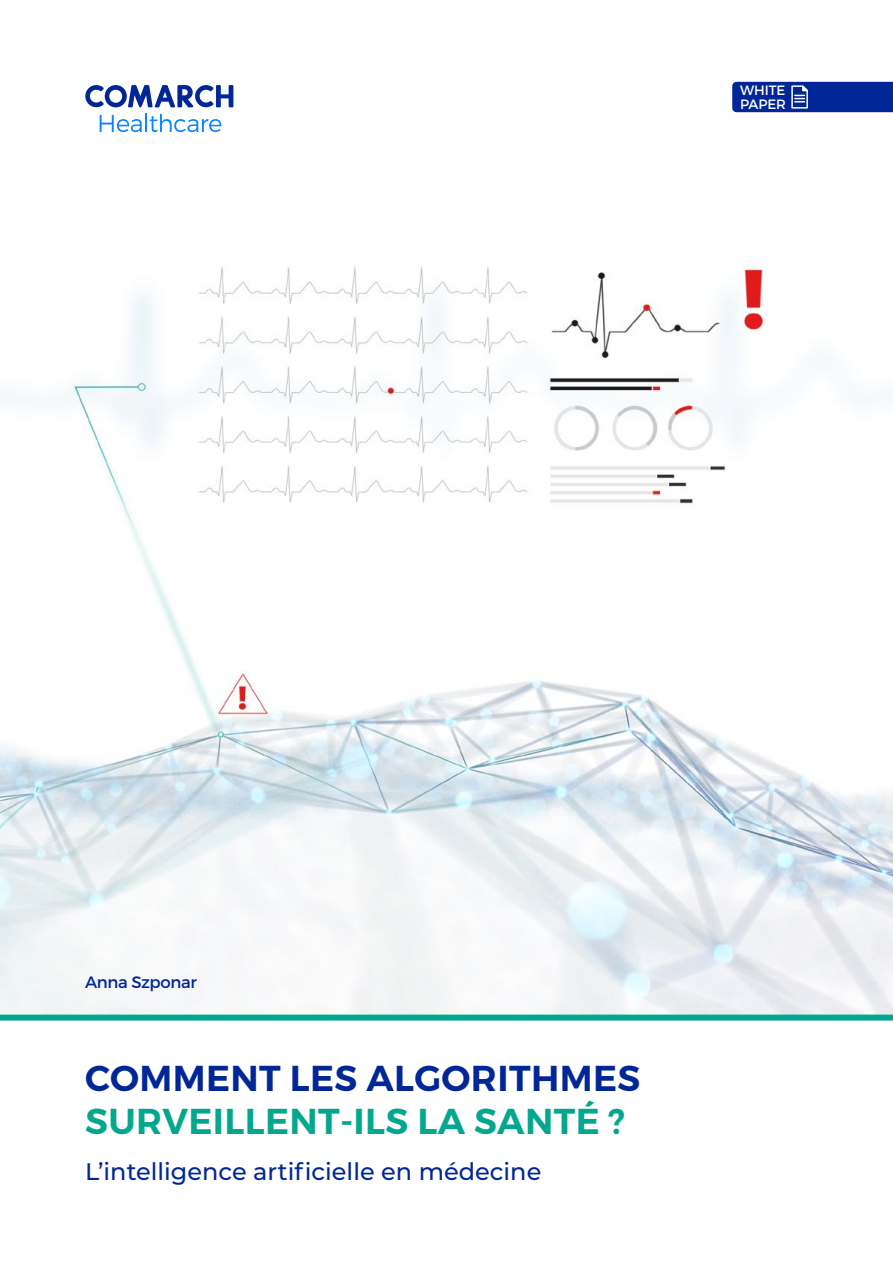
<style>
.page{position:relative;width:893px;height:1263px;background:#fff}
.page>*{position:absolute;margin:0;border:0;box-sizing:border-box;transform-origin:0 0}
.t1{font:600 36px "Montserrat";letter-spacing:.01em;color:#02a78e}
.t2{font:600 36px "Montserrat";letter-spacing:.01em;color:#002697}
.t3{font:500 24px "Montserrat";color:#002697}
.t4{font:16.5px "Montserrat";letter-spacing:-.02em;color:#002697}
.t5{font:13.5px/13.5px "Montserrat";letter-spacing:-.005em;color:#fff}
</style>
<div class="page">
<img style="left:0;top:81px;width:893px;height:933px">
<svg style="left:85px;top:85px;width:148px;height:22px"></svg>
<svg style="left:100px;top:114px;width:122px;height:18px"></svg>
<div style="left:0;top:1014px;width:893px;height:6px;background:#02a78e"></div>
<div style="left:732px;top:82px;width:161px;height:30px;background:#002697"></div>
<p class="t5" style="left:740px;top:83px;width:47px">WHITE<br>PAPER</p>
<p class="t4" style="left:85px;top:972px;width:113px">Anna Szponar</p>
<h1 class="t2" style="left:85px;top:1056px;width:557px">COMMENT LES ALGORITHMES</h1>
<h1 class="t1" style="left:85px;top:1099px;width:542px">SURVEILLENT-ILS LA SANTÉ ?</h1>
<p class="t3" style="left:85px;top:1154px;width:458px">L’intelligence artificielle en médecine</p>
</div>
